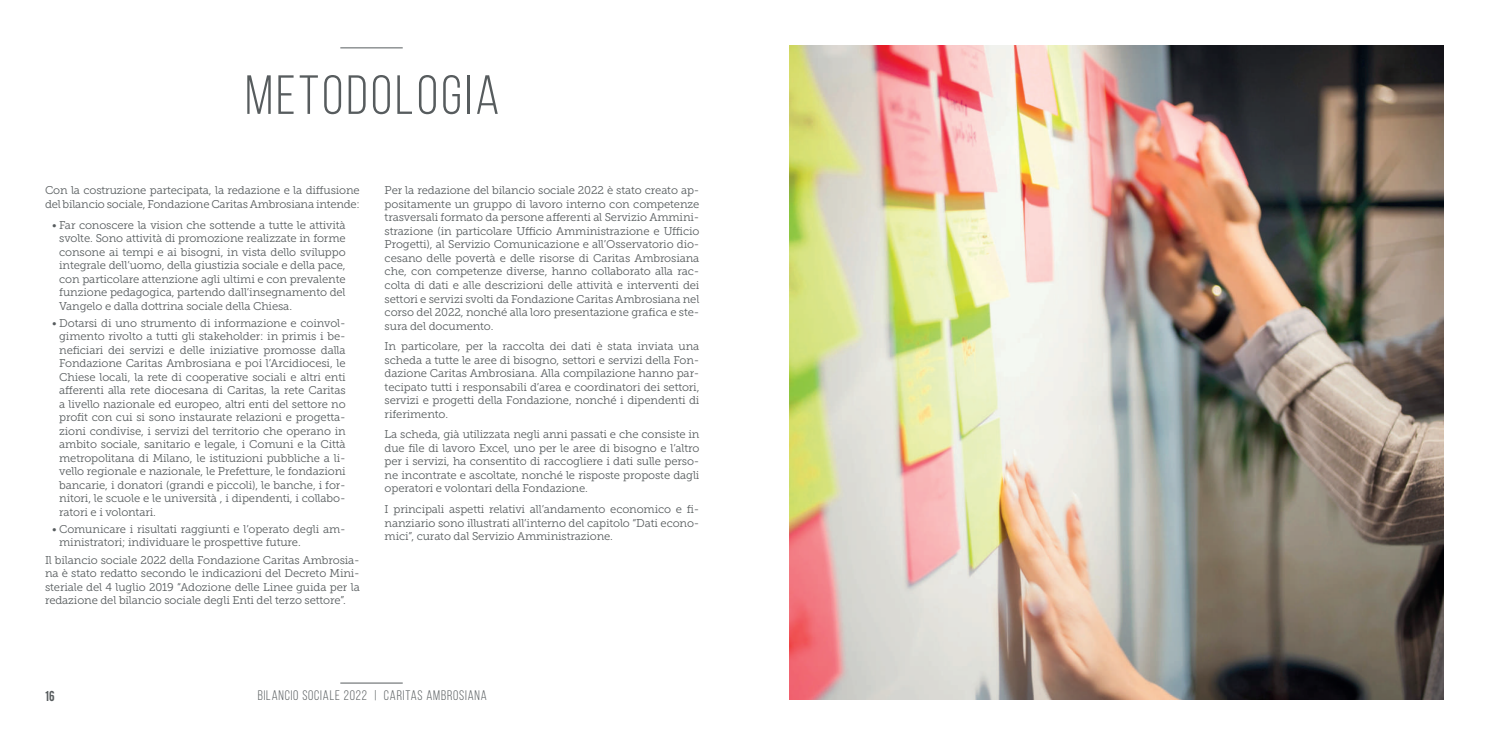
<style>
.page{position:relative;width:1489px;height:745px;background:#fff}
.page>*{position:absolute;margin:0;border:0;box-sizing:border-box;transform-origin:0 0}
.t1{font:55px "Bebas Neue";letter-spacing:.06em;color:#575c5e}
.t2{font:13.75px "Bebas Neue";letter-spacing:.06em;color:#575c5e}
.t3{font:11.25px/13.5px "Museo Slab 300";letter-spacing:-.01em;color:#575c5e;text-align:justify}
.t4{font:11.25px "Bebas";color:#575c5e}
</style>
<div class="page">
<hr style="left:340px;top:682px;width:63px;height:1px;background:#575c5e">
<hr style="left:340px;top:48px;width:63px;height:1px;background:#575c5e">
<img style="left:789px;top:45px;width:654px;height:654px">
<h1 class="t1" style="left:245px;top:65px;width:256px">METODOLOGIA</h1>
<p class="t3" style="left:45px;top:184px;width:316px">Con la costruzione partecipata, la redazione e la diffusione del bilancio sociale, Fondazione Caritas Ambrosiana intende:</p>
<p class="t3" style="left:59px;top:218px;width:288px;text-indent:-7px">• Far conoscere la vision che sottende a tutte le attività svolte. Sono attività di promozione realizzate in forme consone ai tempi e ai bisogni, in vista dello sviluppo integrale dell’uomo, della giustizia sociale e della pace, con particolare attenzione agli ultimi e con prevalente funzione pedagogica, partendo dall’insegnamento del Vangelo e dalla dottrina sociale della Chiesa.</p>
<p class="t3" style="left:59px;top:316px;width:288px;text-indent:-7px">• Dotarsi di uno strumento di informazione e coinvol&shy;gimento rivolto a tutti gli stakeholder: in primis i be&shy;neficiari dei servizi e delle iniziative promosse dalla Fondazione Caritas Ambrosiana e poi l’Arcidiocesi, le Chiese locali, la rete di cooperative sociali e altri enti afferenti alla rete diocesana di Caritas, la rete Caritas a livello nazionale ed europeo, altri enti del settore no profit con cui si sono instaurate relazioni e progetta&shy;zioni condivise, i servizi del territorio che operano in ambito sociale, sanitario e legale, i Comuni e la Città metropolitana di Milano, le istituzioni pubbliche a li&shy;vello regionale e nazionale, le Prefetture, le fondazioni bancarie, i donatori (grandi e piccoli), le banche, i for&shy;nitori, le scuole e le università , i dipendenti, i collabo&shy;ratori e i volontari.</p>
<p class="t3" style="left:59px;top:522px;width:288px;text-indent:-7px">• Comunicare i risultati raggiunti e l’operato degli am&shy;ministratori; individuare le prospettive future.</p>
<p class="t3" style="left:45px;top:552px;width:316px">Il bilancio sociale 2022 della Fondazione Caritas Ambrosia&shy;na è stato redatto secondo le indicazioni del Decreto Mini&shy;steriale del 4 luglio 2019 “Adozione delle Linee guida per la redazione del bilancio sociale degli Enti del terzo settore”.</p>
<p class="t3" style="left:384px;top:184px;width:316px">Per la redazione del bilancio sociale 2022 è stato creato ap&shy;positamente un gruppo di lavoro interno con competenze trasversali formato da persone afferenti al Servizio Ammini&shy;strazione (in particolare Ufficio Amministrazione e Ufficio Progetti), al Servizio Comunicazione e all’Osservatorio dio&shy;cesano delle povertà e delle risorse di Caritas Ambrosiana che, con competenze diverse, hanno collaborato alla rac&shy;colta di dati e alle descrizioni delle attività e interventi dei settori e servizi svolti da Fondazione Caritas Ambrosiana nel corso del 2022, nonché alla loro presentazione grafica e ste&shy;sura del documento.</p>
<p class="t3" style="left:384px;top:339px;width:316px">In particolare, per la raccolta dei dati è stata inviata una scheda a tutte le aree di bisogno, settori e servizi della Fon&shy;dazione Caritas Ambrosiana. Alla compilazione hanno par&shy;tecipato tutti i responsabili d’area e coordinatori dei settori, servizi e progetti della Fondazione, nonché i dipendenti di riferimento.</p>
<p class="t3" style="left:384px;top:427px;width:316px">La scheda, già utilizzata negli anni passati e che consiste in due file di lavoro Excel, uno per le aree di bisogno e l’altro per i servizi, ha consentito di raccogliere i dati sulle perso&shy;ne incontrate e ascoltate, nonché le risposte proposte dagli operatori e volontari della Fondazione.</p>
<p class="t3" style="left:384px;top:502px;width:316px">I principali aspetti relativi all’andamento economico e fi&shy;nanziario sono illustrati all’interno del capitolo “Dati econo&shy;mici”, curato dal Servizio Amministrazione.</p>
<p class="t4" style="left:45px;top:687px;width:11px">16</p>
<p class="t2" style="left:258px;top:687px;width:230px">BILANCIO SOCIALE 2022 | CARITAS AMBROSIANA</p>
</div>
